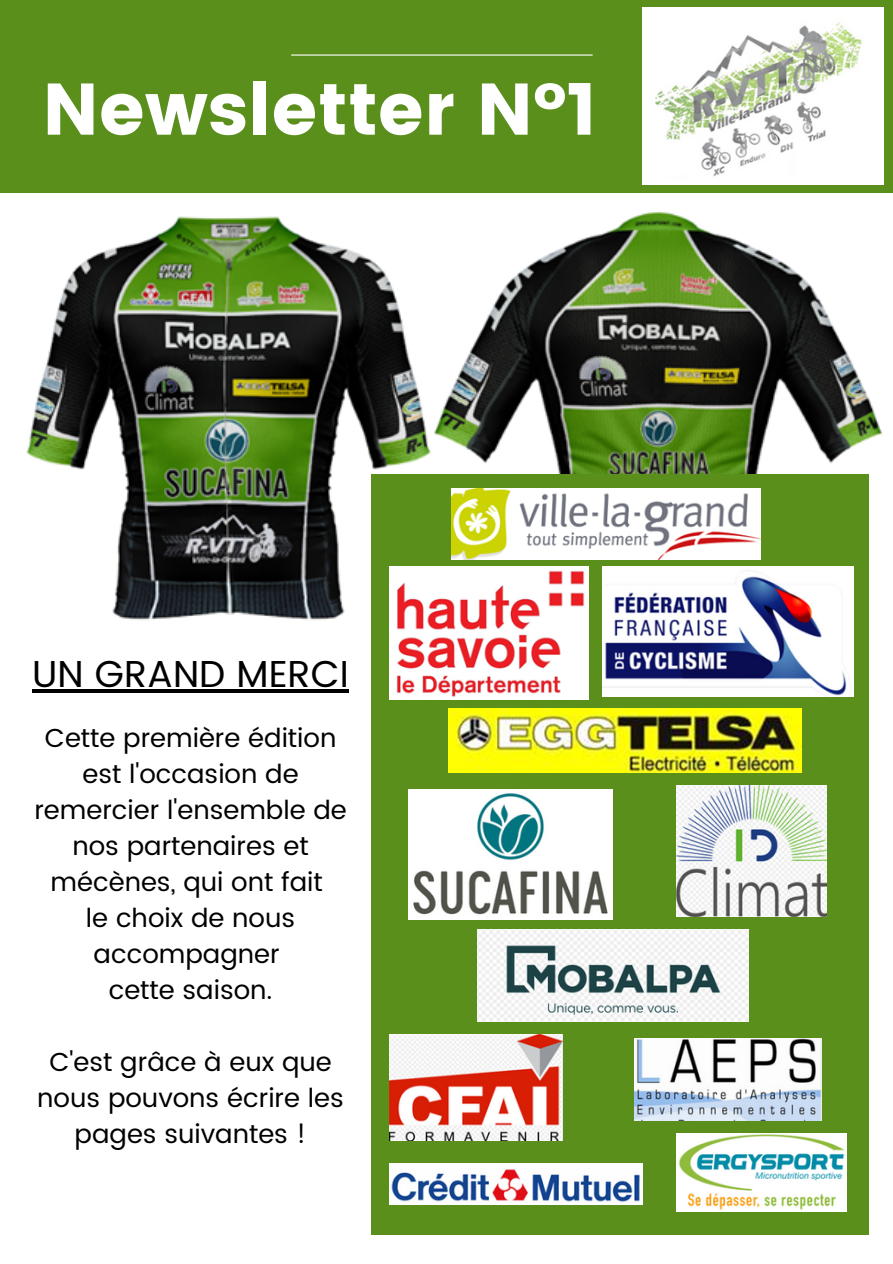
<style>
.page{position:relative;width:893px;height:1264px;background:#fff}
.page>*{position:absolute;margin:0;border:0;box-sizing:border-box;transform-origin:0 0}
.t1{font:72.75px "Poppins";color:#fff}
.t2{font:37.5px "Poppins";color:#000}
.t3{font:26.1px/36px "Poppins";color:#000;text-align:center}
</style>
<div class="page">
<div style="left:0;top:0;width:892px;height:193px;background:#5a8f1c"></div>
<hr style="left:291px;top:54px;width:301px;height:2px;background:#fff">
<img style="left:642px;top:8px;width:241px;height:176px">
<img style="left:26px;top:211px;width:857px;height:429px">
<div style="left:371px;top:474px;width:497px;height:760px;background:#5a8f1c"></div>
<img style="left:451px;top:489px;width:309px;height:71px">
<img style="left:389px;top:566px;width:199px;height:134px">
<img style="left:602px;top:566px;width:251px;height:130px">
<img style="left:408px;top:789px;width:204px;height:130px">
<img style="left:448px;top:708px;width:353px;height:64px">
<img style="left:676px;top:785px;width:150px;height:131px">
<img style="left:477px;top:929px;width:271px;height:92px">
<img style="left:389px;top:1034px;width:173px;height:106px">
<img style="left:676px;top:1133px;width:170px;height:78px">
<img style="left:389px;top:1163px;width:253px;height:41px">
<img style="left:634px;top:1038px;width:187px;height:82px">
<svg style="left:32px;top:689px;width:317px;height:3px"></svg>
<p class="t1" style="left:42px;top:67px;width:556px">Newsletter N°1</p>
<p class="t2" style="left:32px;top:651px;width:318px">UN GRAND MERCI</p>
<p class="t3" style="left:34px;top:720px;width:314px">Cette première édition est l'occasion de remercier l'ensemble de nos partenaires et mécènes, qui ont fait</p>
<p class="t3" style="left:86px;top:900px;width:211px;text-align:left">le choix de nous accompagner</p>
<p class="t3" style="left:109px;top:972px;width:165px">cette saison.</p>
<p class="t3" style="left:37px;top:1044px;width:308px">C'est grâce à eux que nous pouvons écrire les pages suivantes !</p>
</div>
